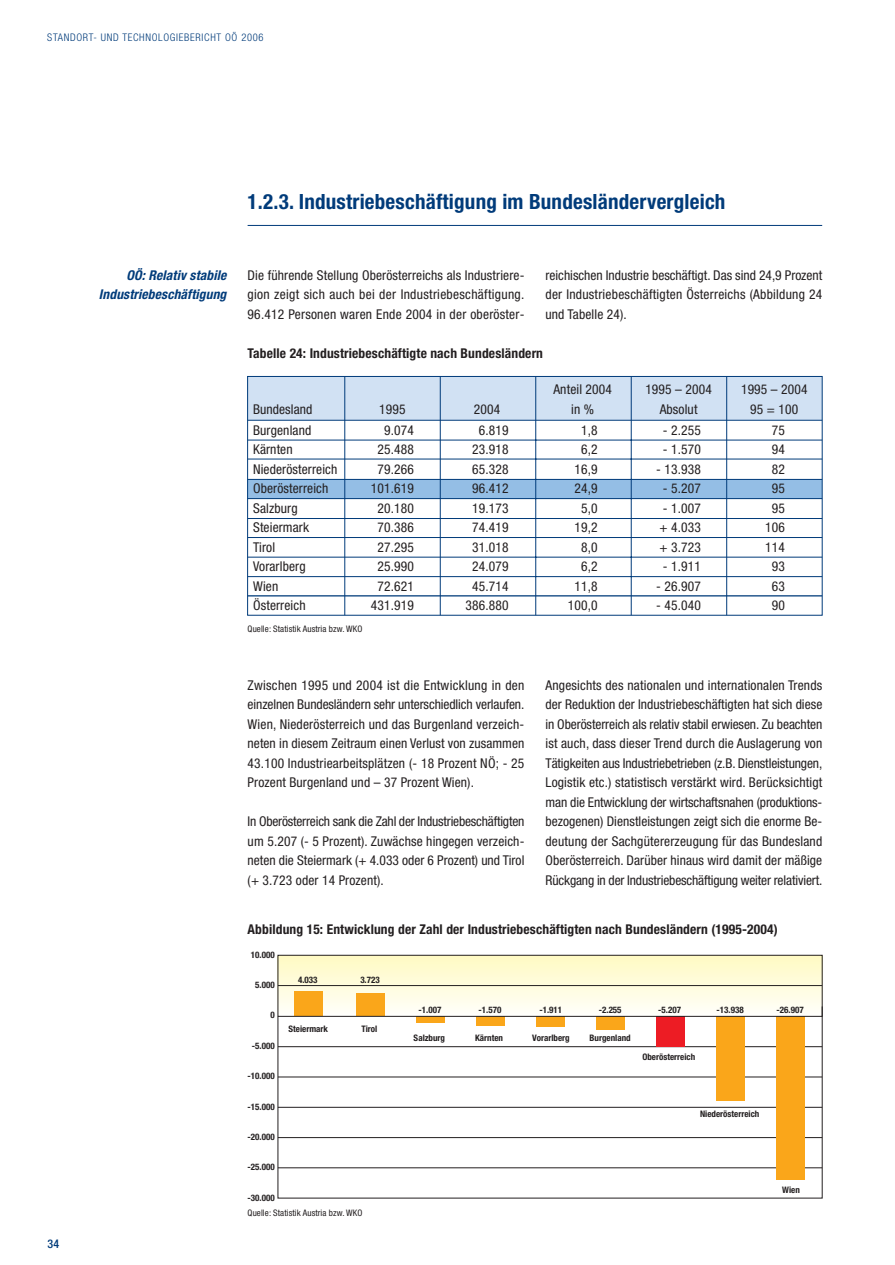
<style>
.page{position:relative;width:895px;height:1265px;background:#fff}
.page>*{position:absolute;margin:0;border:0;box-sizing:border-box;transform-origin:0 0}
.t1{font:700 condensed 21px "Helvetica Neue";letter-spacing:.01em;color:#003b7a}
.t2{font:condensed 13.5px/19.5px "Helvetica Neue";letter-spacing:.01em;color:#231f20;text-align:justify}
.t3{font:700 condensed 13.5px "Helvetica Neue";letter-spacing:.01em;color:#231f20}
.t4{font:italic 700 condensed 13.5px/19.5px "Helvetica Neue";letter-spacing:.01em;color:#003b7a;text-align:right}
.t5{font:500 condensed 12px "Helvetica Neue";color:#003b7a}
.t6{font:300 condensed 10.5px "Helvetica Neue";letter-spacing:.065em;color:#003b7a}
.t7{font:700 condensed 9px "Helvetica Neue";color:#231f20}
.t8{font:condensed 9px "Helvetica Neue";letter-spacing:.01em;color:#231f20}
</style>
<div class="page">
<hr style="left:247px;top:225px;width:574px;height:1px;background:#003b7a">
<div style="left:247px;top:479px;width:574px;height:19px;background:#94bee5"></div>
<div style="left:247px;top:376px;width:574px;height:44px;background:#d1e1f3"></div>
<div style="left:247px;top:376px;width:575px;height:239px;border:1px solid #003b7a"></div>
<hr style="left:344px;top:376px;width:1px;height:239px;background:#003b7a">
<hr style="left:247px;top:595px;width:574px;height:1px;background:#003b7a">
<hr style="left:247px;top:420px;width:574px;height:1px;background:#003b7a">
<hr style="left:535px;top:376px;width:1px;height:239px;background:#003b7a">
<hr style="left:630px;top:376px;width:1px;height:239px;background:#003b7a">
<hr style="left:247px;top:576px;width:574px;height:1px;background:#003b7a">
<hr style="left:247px;top:557px;width:574px;height:1px;background:#003b7a">
<hr style="left:247px;top:537px;width:574px;height:1px;background:#003b7a">
<hr style="left:247px;top:518px;width:574px;height:1px;background:#003b7a">
<hr style="left:247px;top:498px;width:574px;height:1px;background:#003b7a">
<hr style="left:247px;top:479px;width:574px;height:1px;background:#003b7a">
<hr style="left:247px;top:459px;width:574px;height:1px;background:#003b7a">
<hr style="left:247px;top:440px;width:574px;height:1px;background:#003b7a">
<hr style="left:439px;top:376px;width:1px;height:239px;background:#003b7a">
<hr style="left:726px;top:376px;width:1px;height:239px;background:#003b7a">
<svg style="left:279px;top:957px;width:541px;height:48px;background:#fefbd8"></svg>
<hr style="left:278px;top:985px;width:543px;height:1px;background:#231f20">
<div style="left:293px;top:991px;width:29px;height:25px;background:#faa61a"></div>
<div style="left:355px;top:993px;width:29px;height:23px;background:#faa61a"></div>
<div style="left:277px;top:955px;width:545px;height:61px;border:1px solid #231f20"></div>
<svg style="left:277px;top:1005px;width:545px;height:194px"></svg>
<p class="t6" style="left:47px;top:33px;width:218px">STANDORT- UND TECHNOLOGIEBERICHT OÖ 2006</p>
<h1 class="t1" style="left:247px;top:194px;width:479px">1.2.3. Industriebeschäftigung im Bundesländervergleich</h1>
<p class="t4" style="left:99px;top:266px;width:131px">OÖ: Relativ stabile<br>Industriebeschäftigung</p>
<p class="t2" style="left:247px;top:266px;width:278px">Die führende Stellung Oberösterreichs als Industriere&shy;gion zeigt sich auch bei der Industriebeschäftigung.<br>96.412 Personen waren Ende 2004 in der oberöster-</p>
<p class="t2" style="left:545px;top:266px;width:278px">reichischen Industrie beschäftigt. Das sind 24,9 Prozent der Industriebeschäftigten Österreichs (Abbildung 24 und Tabelle 24).</p>
<p class="t3" style="left:247px;top:348px;width:297px">Tabelle 24: Industriebeschäftigte nach Bundesländern</p>
<p class="t2" style="left:253px;top:400px;width:61px">Bundesland</p>
<p class="t2" style="left:379px;top:400px;width:28px">1995</p>
<p class="t2" style="left:478px;top:399px;width:31px;line-height:21.1px;text-indent:-5px">2004<br>6.819</p>
<p class="t2" style="left:465px;top:441px;width:44px;text-align:center">23.918<br>65.328<br>96.412<br>19.173<br>74.419<br>31.018<br>24.079<br>45.714<br>386.880</p>
<p class="t2" style="left:253px;top:421px;width:86px;text-align:left">Burgenland<br>Kärnten<br>Niederösterreich<br>Oberösterreich<br>Salzburg<br>Steiermark<br>Tirol<br>Vorarlberg<br>Wien<br>Österreich</p>
<p class="t2" style="left:370px;top:421px;width:44px;text-align:right">9.074<br>25.488<br>79.266<br>101.619<br>20.180<br>70.386<br>27.295<br>25.990<br>72.621<br>431.919</p>
<p class="t8" style="left:247px;top:625px;width:116px">Quelle: Statistik Austria bzw. WKO</p>
<p class="t2" style="left:553px;top:381px;width:60px;text-align:center">Anteil 2004 in %</p>
<p class="t2" style="left:645px;top:381px;width:68px;text-align:center">1995 – 2004<br>Absolut</p>
<p class="t2" style="left:740px;top:381px;width:68px;text-align:center">1995 – 2004<br>95 = 100</p>
<p class="t2" style="left:662px;top:421px;width:39px">- 2.255</p>
<p class="t2" style="left:662px;top:441px;width:39px">- 1.570</p>
<p class="t2" style="left:656px;top:460px;width:46px">- 13.938</p>
<p class="t2" style="left:662px;top:480px;width:39px">- 5.207</p>
<p class="t2" style="left:659px;top:499px;width:43px">- 1.007 + 4.033 + 3.723</p>
<p class="t2" style="left:662px;top:558px;width:39px">- 1.911</p>
<p class="t2" style="left:656px;top:577px;width:46px">- 26.907</p>
<p class="t2" style="left:656px;top:597px;width:46px">- 45.040</p>
<p class="t2" style="left:567px;top:421px;width:31px;text-align:right">1,8<br>6,2<br>16,9<br>24,9<br>5,0<br>19,2<br>8,0<br>6,2<br>11,8<br>100,0</p>
<p class="t2" style="left:764px;top:421px;width:21px;text-align:center">75<br>94<br>82<br>95<br>95<br>106<br>114<br>93<br>63<br>90</p>
<p class="t2" style="left:247px;top:676px;width:278px">Zwischen 1995 und 2004 ist die Entwicklung in den einzelnen Bundesländern sehr unterschiedlich verlaufen.<br>Wien, Niederösterreich und das Burgenland verzeich&shy;neten in diesem Zeitraum einen Verlust von zusammen 43.100 Industriearbeitsplätzen (- 18 Prozent NÖ; - 25<br>Prozent Burgenland und – 37 Prozent Wien).</p>
<p class="t2" style="left:247px;top:813px;width:278px">In Oberösterreich sank die Zahl der Industriebeschäftigten um 5.207 (- 5 Prozent). Zuwächse hingegen verzeich&shy;neten die Steiermark (+ 4.033 oder 6 Prozent) und Tirol (+ 3.723 oder 14 Prozent).</p>
<p class="t2" style="left:545px;top:676px;width:278px">Angesichts des nationalen und internationalen Trends der Reduktion der Industriebeschäftigten hat sich diese in Oberösterreich als relativ stabil erwiesen. Zu beachten ist auch, dass dieser Trend durch die Auslagerung von Tätigkeiten aus Industriebetrieben (z.B. Dienstleistungen, Logistik etc.) statistisch verstärkt wird. Berücksichtigt man die Entwicklung der wirtschaftsnahen (produktions&shy;bezogenen) Dienstleistungen zeigt sich die enorme Be&shy;deutung der Sachgütererzeugung für das Bundesland Oberösterreich. Darüber hinaus wird damit der mäßige Rückgang in der Industriebeschäftigung weiter relativiert.</p>
<p class="t3" style="left:247px;top:924px;width:531px">Abbildung 15: Entwicklung der Zahl der Industriebeschäftigten nach Bundesländern (1995-2004)</p>
<p class="t5" style="left:48px;top:1239px;width:13px">34</p>
<p class="t7" style="left:251px;top:951px;width:25px">10.000</p>
<p class="t7" style="left:255px;top:981px;width:21px">5.000</p>
<p class="t7" style="left:270px;top:1011px;width:6px">0</p>
<p class="t7" style="left:252px;top:1043px;width:24px">-5.000</p>
<p class="t7" style="left:247px;top:1073px;width:29px">-10.000</p>
<p class="t7" style="left:247px;top:1103px;width:29px">-15.000</p>
<p class="t7" style="left:247px;top:1133px;width:29px">-20.000</p>
<p class="t7" style="left:247px;top:1164px;width:29px">-25.000</p>
<p class="t7" style="left:247px;top:1194px;width:29px">-30.000</p>
<p class="t7" style="left:298px;top:976px;width:21px">4.033</p>
<p class="t7" style="left:360px;top:976px;width:21px">3.723</p>
<p class="t7" style="left:288px;top:1025px;width:41px">Steiermark</p>
<p class="t7" style="left:361px;top:1025px;width:17px">Tirol</p>
<p class="t8" style="left:247px;top:1209px;width:116px">Quelle: Statistik Austria bzw. WKO</p>
<p class="t7" style="left:418px;top:1006px;width:24px">-1.007</p>
<p class="t7" style="left:478px;top:1006px;width:24px">-1.570</p>
<p class="t7" style="left:539px;top:1006px;width:24px">-1.911</p>
<p class="t7" style="left:598px;top:1006px;width:24px">-2.255</p>
<p class="t7" style="left:658px;top:1006px;width:24px">-5.207</p>
<p class="t7" style="left:716px;top:1006px;width:29px">-13.938</p>
<p class="t7" style="left:413px;top:1034px;width:33px">Salzburg</p>
<p class="t7" style="left:532px;top:1034px;width:39px">Vorarlberg</p>
<p class="t7" style="left:589px;top:1034px;width:43px">Burgenland</p>
<p class="t7" style="left:475px;top:1034px;width:29px">Kärnten</p>
<p class="t7" style="left:642px;top:1053px;width:54px">Oberösterreich</p>
<p class="t7" style="left:776px;top:1006px;width:29px">-26.907</p>
<p class="t7" style="left:699px;top:1110px;width:61px">Niederösterreich</p>
<p class="t7" style="left:782px;top:1186px;width:19px">Wien</p>
</div>
